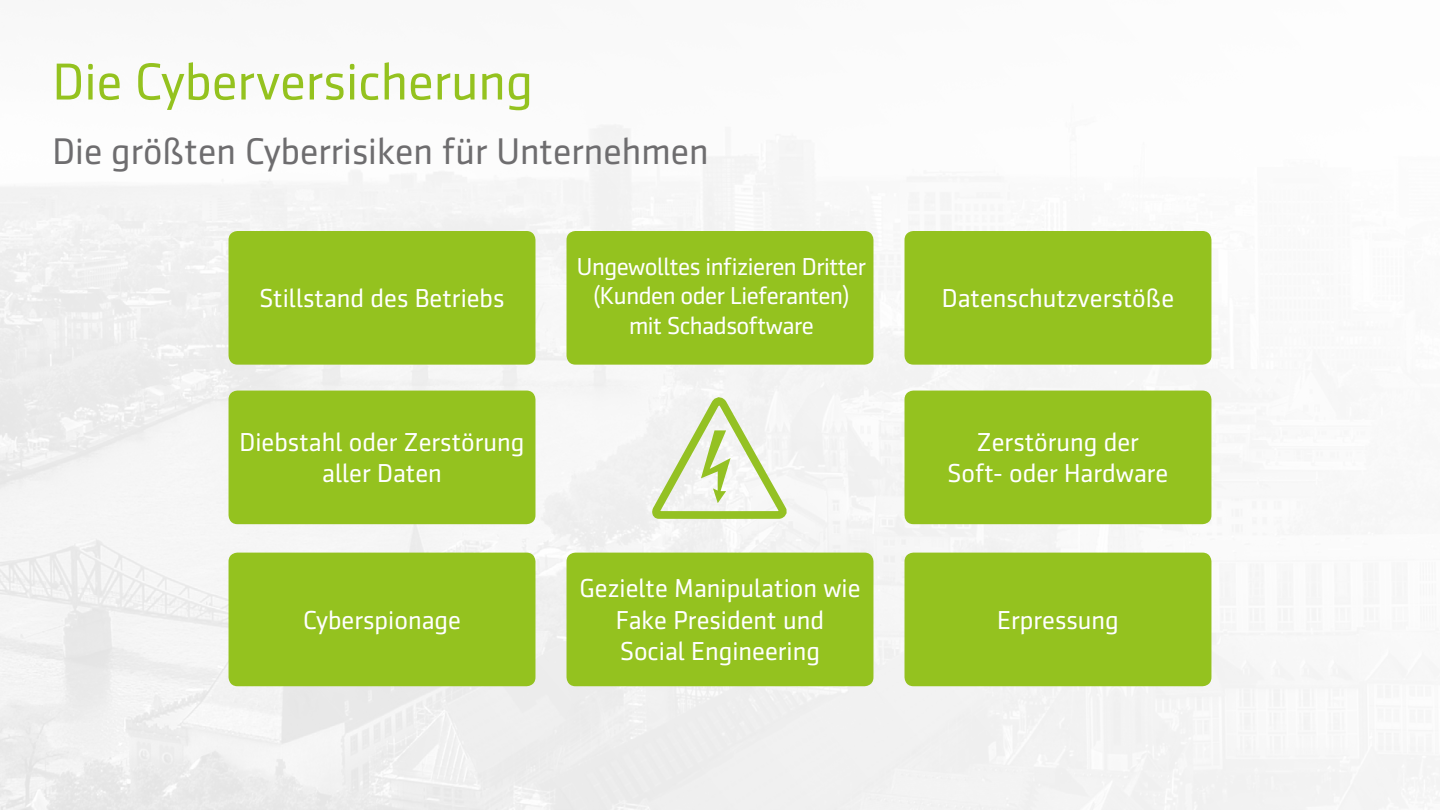
<style>
.page{position:relative;width:1440px;height:810px;background:#fff}
.page>*{position:absolute;margin:0;border:0;box-sizing:border-box;transform-origin:0 0}
.t1{font:52.5px "Sentico Sans DT";color:#94c21f}
.t2{font:37.5px "Sentico Sans DT";color:#6e6d6f}
.t3{font:26.25px/31.5px "Sentico Sans DT";color:#fff;text-align:center}
.t4{font:24.75px/29.7px "Sentico Sans DT";letter-spacing:-.02em;color:#fff;text-align:center}
</style>
<div class="page">
<img style="left:0;top:124px;width:1440px;height:686px">
<div style="left:229px;top:231px;width:306px;height:134px;background:#94c21f;border-radius:9px"></div>
<div style="left:567px;top:231px;width:306px;height:134px;background:#94c21f;border-radius:9px"></div>
<div style="left:905px;top:231px;width:306px;height:134px;background:#94c21f;border-radius:9px"></div>
<div style="left:229px;top:391px;width:306px;height:133px;background:#94c21f;border-radius:9px"></div>
<div style="left:905px;top:553px;width:306px;height:133px;background:#94c21f;border-radius:9px"></div>
<div style="left:905px;top:391px;width:306px;height:133px;background:#94c21f;border-radius:9px"></div>
<div style="left:229px;top:553px;width:306px;height:133px;background:#94c21f;border-radius:9px"></div>
<div style="left:567px;top:553px;width:306px;height:133px;background:#94c21f;border-radius:9px"></div>
<svg style="left:651px;top:394px;width:138px;height:127px"></svg>
<h1 class="t1" style="left:52px;top:53px;width:482px">Die Cyberversicherung</h1>
<h2 class="t2" style="left:52px;top:131px;width:658px">Die größten Cyberrisiken für Unternehmen</h2>
<p class="t3" style="left:259px;top:283px;width:247px">Stillstand des Betriebs</p>
<p class="t3" style="left:240px;top:426px;width:286px">Diebstahl oder Zerstörung aller Daten</p>
<p class="t3" style="left:303px;top:604px;width:159px">Cyberspionage</p>
<p class="t4" style="left:577px;top:251px;width:291px">Ungewolltes infizieren Dritter (Kunden oder Lieferanten) mit Schadsoftware</p>
<p class="t3" style="left:580px;top:573px;width:282px">Gezielte Manipulation wie<br>Fake President und<br>Social Engineering</p>
<p class="t3" style="left:942px;top:283px;width:234px">Datenschutzverstöße</p>
<p class="t3" style="left:948px;top:426px;width:222px">Zerstörung der<br>Soft- oder Hardware</p>
<p class="t3" style="left:997px;top:604px;width:123px">Erpressung</p>
</div>
